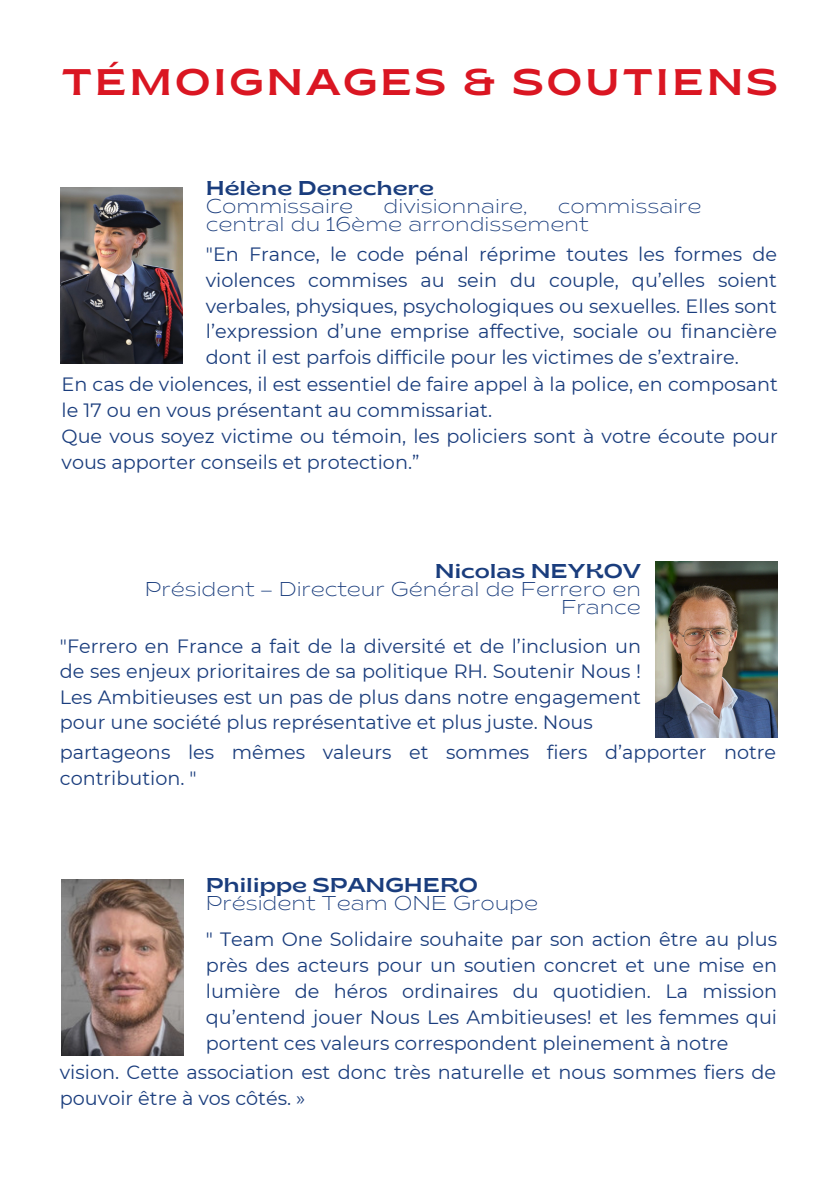
<style>
.page{position:relative;width:839px;height:1191px;background:#fff}
.page>*{position:absolute;margin:0;border:0;box-sizing:border-box;transform-origin:0 0}
.t1{font:semi-expanded 37px "Brice";letter-spacing:.08em;color:#da1622}
.t2{font:200 semi-expanded 20px/18px "Brice";color:#1a3d7d}
.t3{font:semi-expanded 20px "Brice";color:#1a3d7d}
.t4{font:19.2px/26px "Montserrat";color:#1a3d7d}
</style>
<div class="page">
<img style="left:61px;top:188px;width:121px;height:175px">
<img style="left:655px;top:562px;width:122px;height:175px">
<img style="left:62px;top:880px;width:121px;height:175px">
<h1 class="t1" style="left:62px;top:67px;width:717px">TÉMOIGNAGES &amp; SOUTIENS</h1>
<p class="t3" style="left:206px;top:180px;width:230px">Hélène Denechere</p>
<p class="t2" style="left:206px;top:199px;width:149px">Commissaire</p>
<p class="t2" style="left:383px;top:199px;width:145px">divisionnaire,</p>
<p class="t2" style="left:206px;top:199px;width:497px;text-indent:352px">commissaire central du 16ème arrondissement</p>
<p class="t4" style="left:206px;top:241px;width:572px;text-align:justify">"En France, le code pénal réprime toutes les formes de violences commises au sein du couple, qu’elles soient verbales, physiques, psychologiques ou sexuelles. Elles sont l’expression d’une emprise affective, sociale ou financière dont il est parfois difficile pour les victimes de s’extraire.</p>
<p class="t4" style="left:62px;top:371px;width:717px">En cas de violences, il est essentiel de faire appel à la police, en composant le 17 ou en vous présentant au commissariat.</p>
<p class="t4" style="left:62px;top:423px;width:717px">Que vous soyez victime ou témoin, les policiers sont à votre écoute pour vous apporter conseils et protection.”</p>
<p class="t3" style="left:435px;top:563px;width:208px">Nicolas NEYKOV</p>
<p class="t2" style="left:145px;top:582px;width:497px;text-align:right">Président – Directeur Général de Ferrero en<br>France</p>
<p class="t4" style="left:60px;top:633px;width:582px;text-align:justify">"Ferrero en France a fait de la diversité et de l’inclusion un de ses enjeux prioritaires de sa politique RH. Soutenir Nous !<br>Les Ambitieuses est un pas de plus dans notre engagement pour une société plus représentative et plus juste. Nous</p>
<p class="t4" style="left:60px;top:739px;width:717px">partageons les mêmes valeurs et sommes fiers d’apporter notre contribution. "</p>
<p class="t3" style="left:206px;top:877px;width:273px">Philippe SPANGHERO</p>
<p class="t2" style="left:206px;top:896px;width:334px">Président Team ONE Groupe</p>
<p class="t4" style="left:206px;top:926px;width:572px;text-align:justify">" Team One Solidaire souhaite par son action être au plus près des acteurs pour un soutien concret et une mise en lumière de héros ordinaires du quotidien. La mission qu’entend jouer Nous Les Ambitieuses! et les femmes qui portent ces valeurs correspondent pleinement à notre</p>
<p class="t4" style="left:60px;top:1059px;width:717px">vision. Cette association est donc très naturelle et nous sommes fiers de pouvoir être à vos côtés. »</p>
</div>
